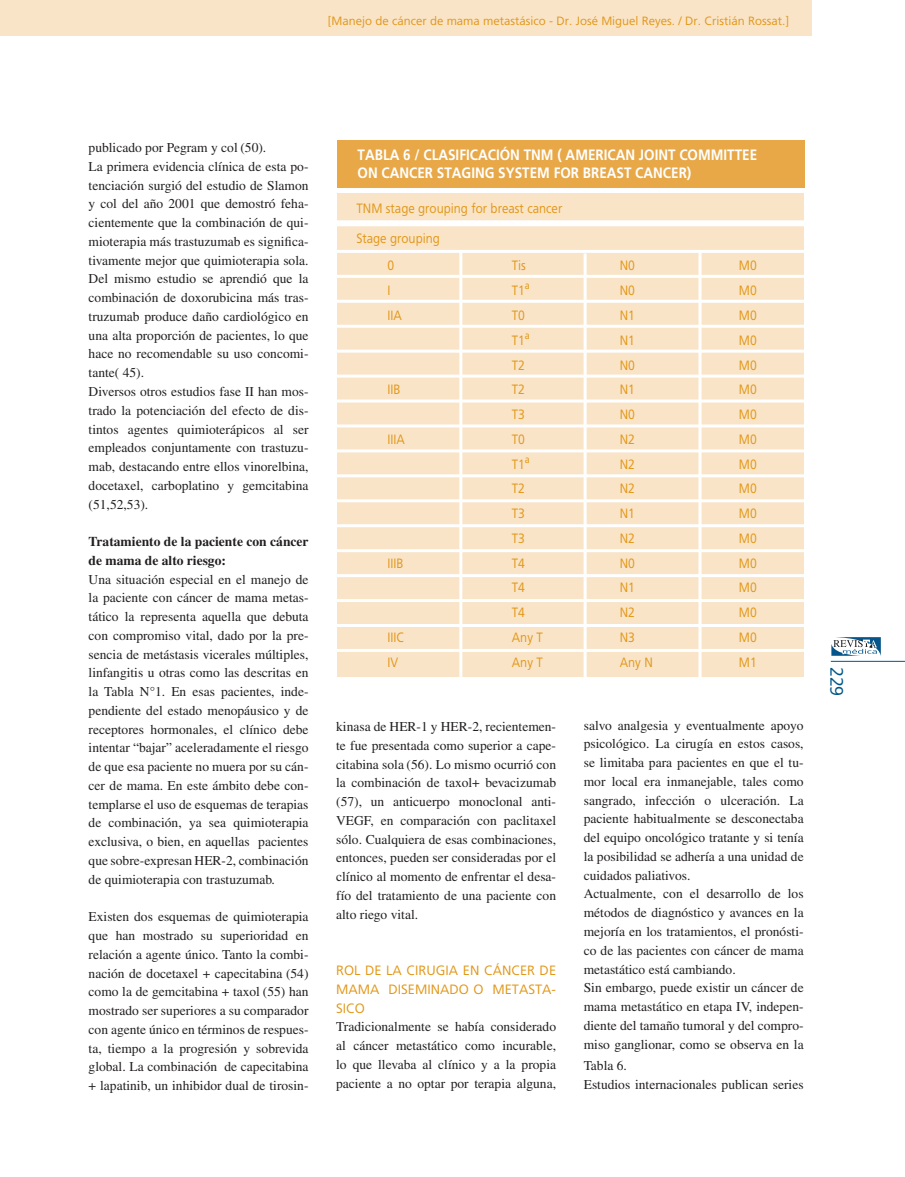
<style>
.page{position:relative;width:905px;height:1177px;background:#fff}
.page>*{position:absolute;margin:0;border:0;box-sizing:border-box;transform-origin:0 0}
.t1{font:18px "Weissach";color:#00578a}
.t2{font:700 15px/18px "Weissach";color:#fff;scale:.9 1}
.t3{font:13.5px/18.8px "Times";color:#221f1f;text-align:justify}
.t4{font:13.5px/24.8px "Weissach";color:#e29717;scale:.9 1}
.t5{font:700 13.5px/18.8px "Times";color:#221f1f}
.t6{font:13.5px/18.8px "Weissach";color:#e29717;text-align:justify}
.t7{font:12px "Weissach";color:#e29717}
</style>
<div class="page">
<hr style="left:830px;top:661px;width:74px;height:1px;background:#00578a">
<svg style="left:831px;top:637px;width:49px;height:19px"></svg>
<div style="left:0;top:0;width:811px;height:35px;background:#f9e4c8"></div>
<div style="left:337px;top:194px;width:466px;height:483px;background:#f9e4c8"></div>
<div style="left:337px;top:140px;width:467px;height:47px;background:#e8a847"></div>
<div style="left:332px;top:220px;width:477px;height:6px;background:#fff"></div>
<hr style="left:333px;top:250px;width:477px;height:3px;background:#fff">
<hr style="left:459px;top:252px;width:3px;height:431px;background:#fff">
<hr style="left:583px;top:253px;width:3px;height:431px;background:#fff">
<hr style="left:698px;top:252px;width:3px;height:431px;background:#fff">
<hr style="left:334px;top:275px;width:477px;height:3px;background:#fff">
<hr style="left:334px;top:300px;width:477px;height:3px;background:#fff">
<hr style="left:329px;top:325px;width:477px;height:3px;background:#fff">
<hr style="left:330px;top:349px;width:477px;height:3px;background:#fff">
<hr style="left:330px;top:374px;width:477px;height:3px;background:#fff">
<hr style="left:334px;top:399px;width:477px;height:3px;background:#fff">
<hr style="left:334px;top:424px;width:477px;height:3px;background:#fff">
<hr style="left:329px;top:449px;width:477px;height:3px;background:#fff">
<hr style="left:330px;top:474px;width:477px;height:3px;background:#fff">
<hr style="left:330px;top:499px;width:477px;height:3px;background:#fff">
<hr style="left:333px;top:524px;width:477px;height:3px;background:#fff">
<hr style="left:333px;top:549px;width:477px;height:3px;background:#fff">
<hr style="left:328px;top:574px;width:477px;height:3px;background:#fff">
<hr style="left:329px;top:599px;width:477px;height:3px;background:#fff">
<hr style="left:329px;top:624px;width:477px;height:3px;background:#fff">
<hr style="left:334px;top:649px;width:477px;height:3px;background:#fff">
<p class="t7" style="left:328px;top:15px;width:462px">[Manejo de cáncer de mama metastásico - Dr. José Miguel Reyes. / Dr. Cristián Rossat.]</p>
<p class="t3" style="left:89px;top:140px;width:221px;text-align:left">publicado por Pegram y col (50).<br>La primera evidencia clínica de esta po&shy;tenciación surgió del estudio de Slamon y col del año 2001 que demostró feha&shy;cientemente que la combinación de qui&shy;mioterapia más trastuzumab es significa&shy;tivamente mejor que quimioterapia sola.<br>Del mismo estudio se aprendió que la combinación de doxorubicina más tras&shy;truzumab produce daño cardiológico en una alta proporción de pacientes, lo que hace no recomendable su uso concomi&shy;tante( 45).<br>Diversos otros estudios fase II han mos&shy;trado la potenciación del efecto de dis&shy;tintos agentes quimioterápicos al ser empleados conjuntamente con trastuzu&shy;mab, destacando entre ellos vinorelbina, docetaxel, carboplatino y gemcitabina (51,52,53).</p>
<p class="t5" style="left:89px;top:533px;width:221px">Tratamiento de la paciente con cáncer de mama de alto riesgo:</p>
<p class="t3" style="left:89px;top:571px;width:221px">Una situación especial en el manejo de la paciente con cáncer de mama metas&shy;tático la representa aquella que debuta con compromiso vital, dado por la pre&shy;sencia de metástasis vicerales múltiples, linfangitis u otras como las descritas en la Tabla N°1. En esas pacientes, inde&shy;pendiente del estado menopáusico y de receptores hormonales, el clínico debe intentar “bajar” aceleradamente el riesgo de que esa paciente no muera por su cán&shy;cer de mama. En este ámbito debe con&shy;templarse el uso de esquemas de terapias de combinación, ya sea quimioterapia exclusiva, o bien, en aquellas pacientes que sobre-expresan HER-2, combinación de quimioterapia con trastuzumab.</p>
<p class="t3" style="left:89px;top:908px;width:221px">Existen dos esquemas de quimioterapia que han mostrado su superioridad en relación a agente único. Tanto la combi&shy;nación de docetaxel + capecitabina (54) como la de gemcitabina + taxol (55) han mostrado ser superiores a su comparador con agente único en términos de respues&shy;ta, tiempo a la progresión y sobrevida global. La combinación de capecitabina + lapatinib, un inhibidor dual de tirosin-</p>
<p class="t2" style="left:357px;top:145px;width:445px">TABLA 6 / CLASIFICACIÓN TNM ( AMERICAN JOINT COMMITTEE<br>ON CANCER STAGING SYSTEM FOR BREAST CANCER)</p>
<p class="t4" style="left:356px;top:196px;width:230px">TNM stage grouping for breast cancer</p>
<p class="t4" style="left:387px;top:224px;width:60px;line-height:27.6px;text-indent:-31px">Stage grouping<br>0</p>
<p class="t4" style="left:387px;top:278px;width:18px">I<br>IIA</p>
<p class="t4" style="left:387px;top:377px;width:16px">IIB</p>
<p class="t4" style="left:387px;top:427px;width:21px">IIIA</p>
<p class="t4" style="left:387px;top:551px;width:19px">IIIB</p>
<p class="t4" style="left:387px;top:625px;width:20px">IIIC<br>IV</p>
<p class="t4" style="left:511px;top:254px;width:36px">Tis<br>T1<sup>a<br></sup>T0<br>T1<sup>a<br></sup>T2<br>T2<br>T3<br>T0<br>T1<sup>a<br></sup>T2<br>T3<br>T3<br>T4<br>T4<br>T4<br>Any T<br>Any T</p>
<p class="t4" style="left:619px;top:254px;width:38px">N0<br>N0<br>N1<br>N1<br>N0<br>N1<br>N0<br>N2<br>N2<br>N2<br>N1<br>N2<br>N0<br>N1<br>N2<br>N3<br>Any N</p>
<p class="t4" style="left:738px;top:254px;width:21px;text-align:justify">M0<br>M0<br>M0<br>M0<br>M0<br>M0<br>M0<br>M0<br>M0<br>M0<br>M0<br>M0<br>M0<br>M0<br>M0<br>M0<br>M1</p>
<p class="t3" style="left:336px;top:718px;width:221px">kinasa de HER-1 y HER-2, recientemen&shy;te fue presentada como superior a cape&shy;citabina sola (56). Lo mismo ocurrió con la combinación de taxol+ bevacizumab (57), un anticuerpo monoclonal anti-VEGF, en comparación con paclitaxel sólo. Cualquiera de esas combinaciones, entonces, pueden ser consideradas por el clínico al momento de enfrentar el desa&shy;fío del tratamiento de una paciente con alto riego vital.</p>
<p class="t6" style="left:336px;top:961px;width:221px">ROL DE LA CIRUGIA EN CÁNCER DE MAMA DISEMINADO O METASTA-SICO</p>
<p class="t3" style="left:336px;top:1018px;width:221px">Tradicionalmente se había considerado al cáncer metastático como incurable, lo que llevaba al clínico y a la propia paciente a no optar por terapia alguna,</p>
<p class="t3" style="left:583px;top:717px;width:221px;text-align:left">salvo analgesia y eventualmente apoyo psicológico. La cirugía en estos casos, se limitaba para pacientes en que el tu&shy;mor local era inmanejable, tales como sangrado, infección o ulceración. La paciente habitualmente se desconectaba del equipo oncológico tratante y si tenía la posibilidad se adhería a una unidad de cuidados paliativos.<br>Actualmente, con el desarrollo de los métodos de diagnóstico y avances en la mejoría en los tratamientos, el pronósti&shy;co de las pacientes con cáncer de mama metastático está cambiando.<br>Sin embargo, puede existir un cáncer de mama metastático en etapa IV, indepen&shy;diente del tamaño tumoral y del compro&shy;miso ganglionar, como se observa en la</p>
<p class="t3" style="left:583px;top:1057px;width:221px">Tabla 6.<br>Estudios internacionales publican series</p>
<h1 class="t1" style="left:846px;top:667px;width:31px;rotate:90deg">229</h1>
</div>
